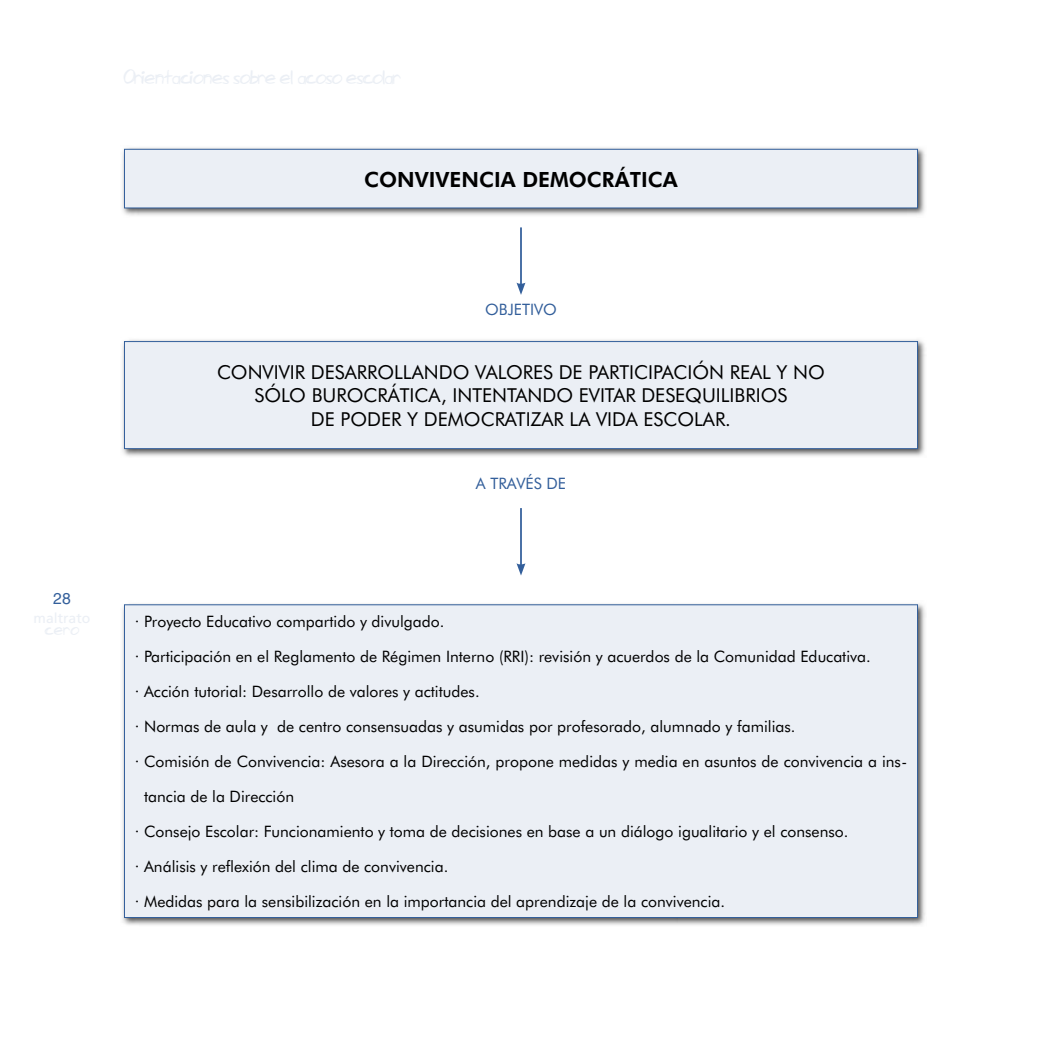
<style>
.page{position:relative;width:1042px;height:1042px;background:#fff}
.page>*{position:absolute;margin:0;border:0;box-sizing:border-box;transform-origin:0 0}
.t1{font:800 21px "Futura BT";color:#000}
.t2{font:19.25px/23.1px "Futura BT";color:#000;text-align:center}
.t3{font:15.75px "Futura BT";color:#000}
.t4{font:15.75px "Futura BT";color:#335f9b}
.t5{font:15.75px "Helvetica";color:#335f9b}
</style>
<div class="page">
<img style="left:122px;top:147px;width:803px;height:69px">
<div style="left:124px;top:149px;width:793px;height:59px;background:#ebeff5"></div>
<div style="left:124px;top:149px;width:794px;height:59px;border:1px solid #335f9b"></div>
<img style="left:122px;top:339px;width:803px;height:118px">
<div style="left:124px;top:341px;width:793px;height:108px;background:#ebeff5"></div>
<div style="left:124px;top:341px;width:794px;height:108px;border:1px solid #335f9b"></div>
<img style="left:122px;top:603px;width:804px;height:322px">
<div style="left:124px;top:605px;width:793px;height:312px;background:#ebeff5"></div>
<hr style="left:520px;top:227px;width:2px;height:58px;background:#335f9b">
<svg style="left:516px;top:283px;width:9px;height:12px"></svg>
<hr style="left:520px;top:508px;width:2px;height:58px;background:#335f9b">
<svg style="left:516px;top:563px;width:9px;height:12px"></svg>
<p class="t5" style="left:53px;top:589px;width:19px">28</p>
<h1 class="t1" style="left:364px;top:167px;width:315px">CONVIVENCIA DEMOCRÁTICA</h1>
<p class="t4" style="left:485px;top:300px;width:73px">OBJETIVO</p>
<p class="t2" style="left:217px;top:361px;width:609px">CONVIVIR DESARROLLANDO VALORES DE PARTICIPACIÓN REAL Y NO<br>SÓLO BUROCRÁTICA, INTENTANDO EVITAR DESEQUILIBRIOS<br>DE PODER Y DEMOCRATIZAR LA VIDA ESCOLAR.</p>
<p class="t4" style="left:476px;top:474px;width:92px">A TRAVÉS DE</p>
<p class="t3" style="left:135px;top:612px;width:311px">· Proyecto Educativo compartido y divulgado.</p>
<p class="t3" style="left:135px;top:647px;width:737px">· Participación en el Reglamento de Régimen Interno (RRI): revisión y acuerdos de la Comunidad Educativa.</p>
<p class="t3" style="left:135px;top:682px;width:346px">· Acción tutorial: Desarrollo de valores y actitudes.</p>
<p class="t3" style="left:135px;top:717px;width:662px">· Normas de aula y de centro consensuadas y asumidas por profesorado, alumnado y familias.</p>
<p class="t3" style="left:135px;top:752px;width:774px">· Comisión de Convivencia: Asesora a la Dirección, propone medidas y media en asuntos de convivencia a ins-</p>
<p class="t3" style="left:144px;top:787px;width:152px">tancia de la Dirección</p>
<p class="t3" style="left:135px;top:822px;width:715px">· Consejo Escolar: Funcionamiento y toma de decisiones en base a un diálogo igualitario y el consenso.</p>
<p class="t3" style="left:135px;top:857px;width:315px">· Análisis y reflexión del clima de convivencia.</p>
<p class="t3" style="left:135px;top:892px;width:592px">· Medidas para la sensibilización en la importancia del aprendizaje de la convivencia.</p>
</div>
